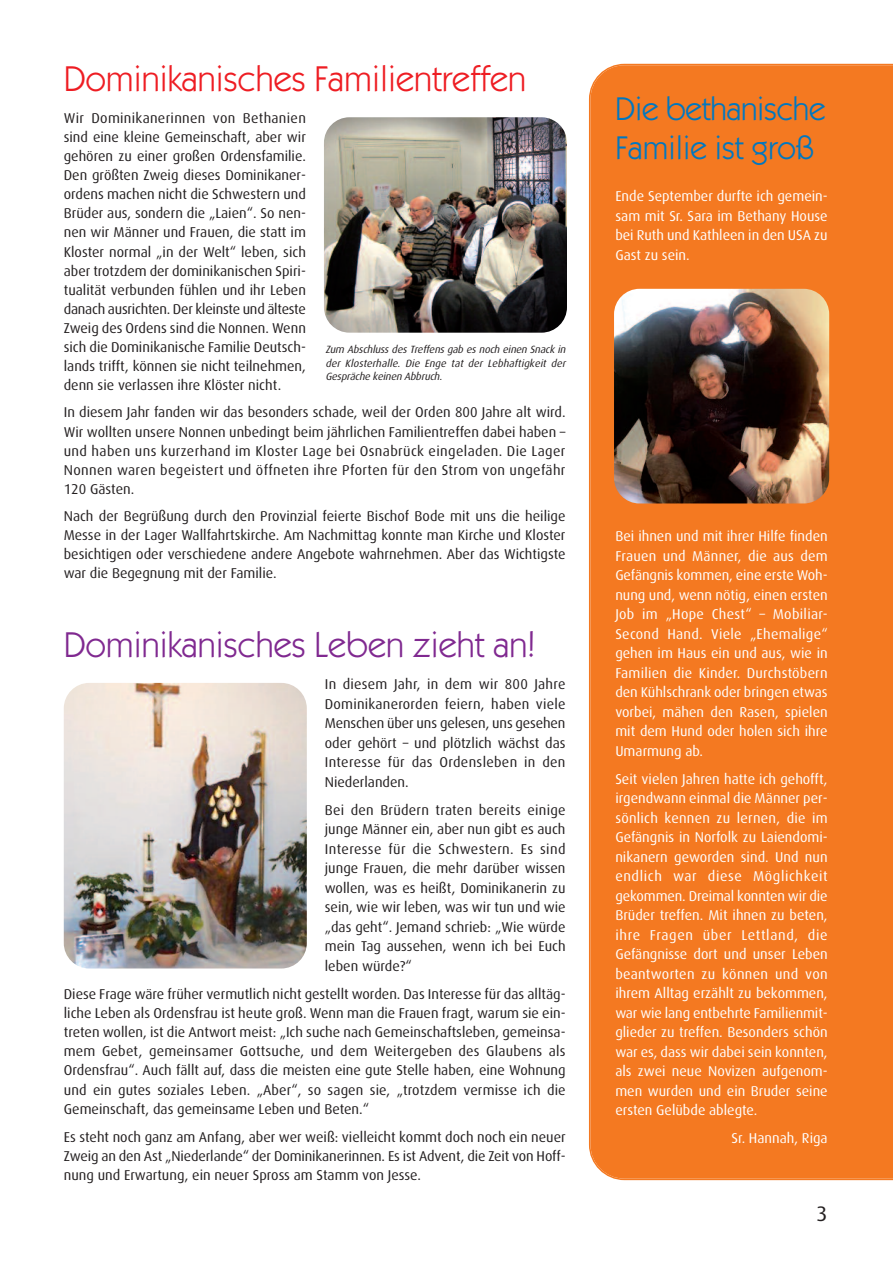
<style>
.page{position:relative;width:893px;height:1263px;background:#fff}
.page>*{position:absolute;margin:0;border:0;box-sizing:border-box;transform-origin:0 0}
.t1{font:36px "Itc Kabel";color:#ee1d23}
.t2{font:36px "Itc Kabel";color:#802990}
.t3{font:33px/39px "Itc Kabel";letter-spacing:-.01em;color:#0077c0}
.t4{font:21px "Dax";color:#231f20}
.t5{font:14.25px/19px "Dax";color:#231f20;text-align:justify}
.t6{font:14.25px/19.5px "Dax";color:#fff;text-align:justify}
.t7{font:italic 10.5px/13.5px "Dax";color:#231f20;text-align:justify}
</style>
<div class="page">
<div style="left:589px;top:64px;width:304px;height:1116px;background:#f47921"></div>
<img style="left:324px;top:117px;width:243px;height:216px;border-radius:26px">
<img style="left:614px;top:289px;width:215px;height:214px;border-radius:26px">
<img style="left:64px;top:683px;width:243px;height:285px;border-radius:26px">
<h1 class="t1" style="left:64px;top:66px;width:464px">Dominikanisches Familientreffen</h1>
<p class="t5" style="left:64px;top:110px;width:244px">Wir Dominikanerinnen von Bethanien sind eine kleine Gemeinschaft, aber wir gehören zu einer großen Ordensfamilie.<br>Den größten Zweig dieses Dominikaner&shy;ordens machen nicht die Schwestern und Brüder aus, sondern die „Laien“. So nen&shy;nen wir Männer und Frauen, die statt im Kloster normal „in der Welt“ leben, sich aber trotzdem der dominikanischen Spiri&shy;tualität verbunden fühlen und ihr Leben danach ausrichten. Der kleinste und älteste Zweig des Ordens sind die Nonnen. Wenn sich die Dominikanische Familie Deutsch&shy;lands trifft, können sie nicht teilnehmen, denn sie verlassen ihre Klöster nicht.</p>
<p class="t5" style="left:64px;top:404px;width:503px">In diesem Jahr fanden wir das besonders schade, weil der Orden 800 Jahre alt wird.<br>Wir wollten unsere Nonnen unbedingt beim jährlichen Familientreffen dabei haben – und haben uns kurzerhand im Kloster Lage bei Osnabrück eingeladen. Die Lager Nonnen waren begeistert und öffneten ihre Pforten für den Strom von ungefähr 120 Gästen.</p>
<p class="t5" style="left:64px;top:508px;width:503px">Nach der Begrüßung durch den Provinzial feierte Bischof Bode mit uns die heilige Messe in der Lager Wallfahrtskirche. Am Nachmittag konnte man Kirche und Kloster besichtigen oder verschiedene andere Angebote wahrnehmen. Aber das Wichtigste war die Begegnung mit der Familie.</p>
<p class="t7" style="left:325px;top:344px;width:244px">Zum Abschluss des Treffens gab es noch einen Snack in der Klosterhalle. Die Enge tat der Lebhaftigkeit der Gespräche keinen Abbruch.</p>
<h1 class="t2" style="left:64px;top:631px;width:473px">Dominikanisches Leben zieht an!</h1>
<p class="t5" style="left:325px;top:676px;width:242px;line-height:19.5px">In diesem Jahr, in dem wir 800 Jahre Dominikanerorden feiern, haben viele Menschen über uns gelesen, uns gesehen oder gehört – und plötzlich wächst das Interesse für das Ordensleben in den Niederlanden.</p>
<p class="t5" style="left:325px;top:801px;width:242px;line-height:19.5px">Bei den Brüdern traten bereits einige junge Männer ein, aber nun gibt es auch Interesse für die Schwestern. Es sind junge Frauen, die mehr darüber wissen wollen, was es heißt, Dominikanerin zu sein, wie wir leben, was wir tun und wie „das geht“. Jemand schrieb: „Wie würde mein Tag aussehen, wenn ich bei Euch leben würde?“</p>
<p class="t5" style="left:64px;top:985px;width:503px">Diese Frage wäre früher vermutlich nicht gestellt worden. Das Interesse für das alltäg&shy;liche Leben als Ordensfrau ist heute groß. Wenn man die Frauen fragt, warum sie ein&shy;treten wollen, ist die Antwort meist: „Ich suche nach Gemeinschaftsleben, gemeinsa&shy;mem Gebet, gemeinsamer Gottsuche, und dem Weitergeben des Glaubens als Ordensfrau“. Auch fällt auf, dass die meisten eine gute Stelle haben, eine Wohnung und ein gutes soziales Leben. „Aber“, so sagen sie, „trotzdem vermisse ich die Gemeinschaft, das gemeinsame Leben und Beten.“</p>
<p class="t5" style="left:64px;top:1128px;width:503px">Es steht noch ganz am Anfang, aber wer weiß: vielleicht kommt doch noch ein neuer Zweig an den Ast „Niederlande“ der Dominikanerinnen. Es ist Advent, die Zeit von Hoff&shy;nung und Erwartung, ein neuer Spross am Stamm von Jesse.</p>
<h2 class="t3" style="left:615px;top:92px;width:212px">Die bethanische<br>Familie ist groß</h2>
<p class="t6" style="left:615px;top:188px;width:214px">Ende September durfte ich gemein&shy;sam mit Sr. Sara im Bethany House bei Ruth und Kathleen in den USA zu Gast zu sein.</p>
<p class="t6" style="left:615px;top:528px;width:214px">Bei ihnen und mit ihrer Hilfe finden Frauen und Männer, die aus dem Gefängnis kommen, eine erste Woh&shy;nung und, wenn nötig, einen ersten Job im „Hope Chest“ – Mobiliar-Second Hand. Viele „Ehemalige“ gehen im Haus ein und aus, wie in Familien die Kinder. Durchstöbern den Kühlschrank oder bringen etwas vorbei, mähen den Rasen, spielen mit dem Hund oder holen sich ihre Umarmung ab.</p>
<p class="t6" style="left:615px;top:770px;width:214px">Seit vielen Jahren hatte ich gehofft, irgendwann einmal die Männer per&shy;sönlich kennen zu lernen, die im Gefängnis in Norfolk zu Laiendomi&shy;nikanern geworden sind. Und nun endlich war diese Möglichkeit gekommen. Dreimal konnten wir die Brüder treffen. Mit ihnen zu beten, ihre Fragen über Lettland, die Gefängnisse dort und unser Leben beantworten zu können und von ihrem Alltag erzählt zu bekommen, war wie lang entbehrte Familienmit&shy;glieder zu treffen. Besonders schön war es, dass wir dabei sein konnten, als zwei neue Novizen aufgenom&shy;men wurden und ein Bruder seine ersten Gelübde ablegte.</p>
<p class="t6" style="left:732px;top:1130px;width:98px">Sr. Hannah, Riga</p>
<h3 class="t4" style="left:817px;top:1205px;width:13px">3</h3>
</div>
